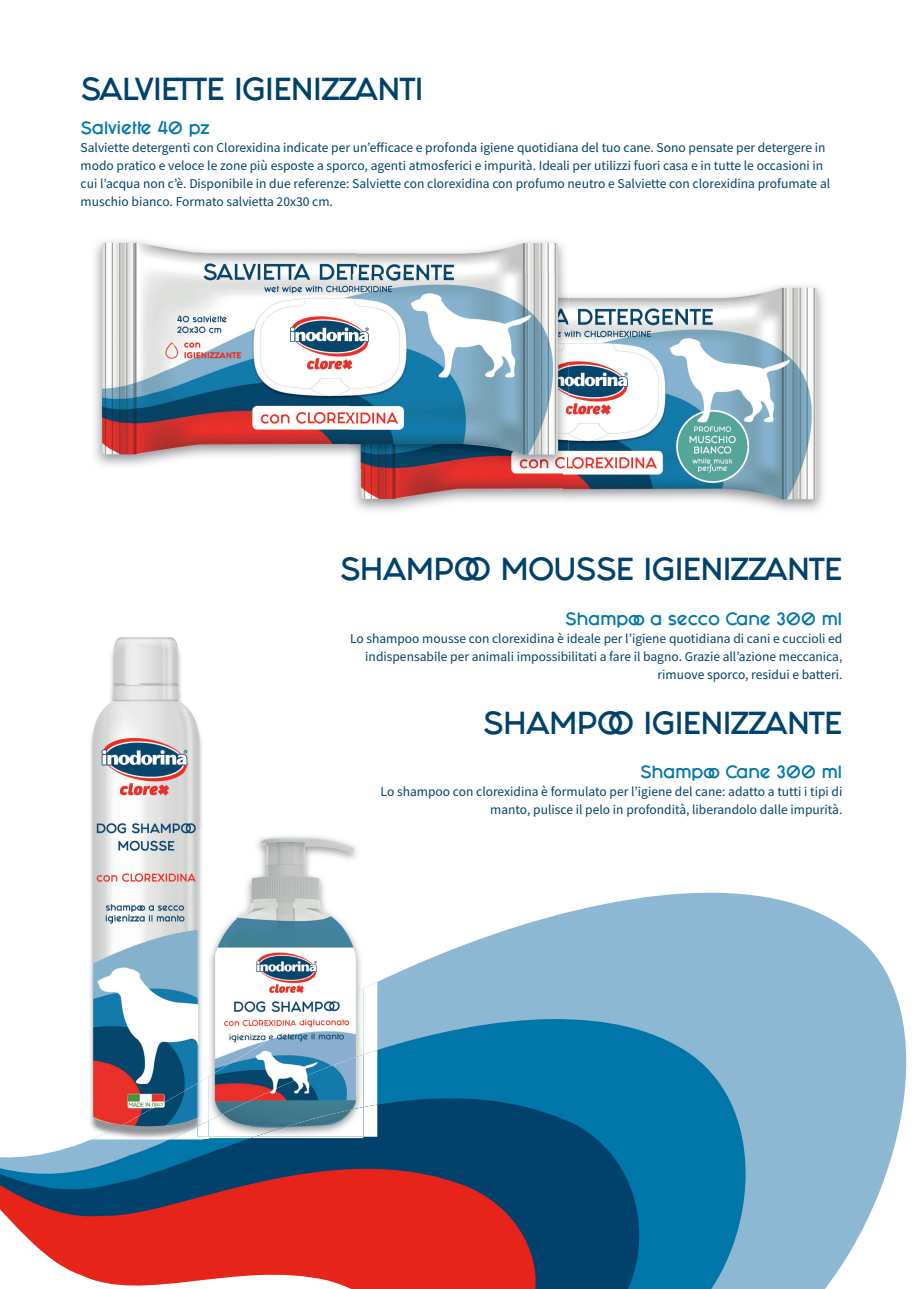
<style>
.page{position:relative;width:919px;height:1289px;background:#fff}
.page>*{position:absolute;margin:0;border:0;box-sizing:border-box;transform-origin:0 0}
.t1{font:27px "Fashion Fetish";letter-spacing:-.025em;color:#00426b}
.t2{font:15px "Fashion Fetish";letter-spacing:-.025em;color:#0076a9}
.t3{font:13.5px/18px "Source Sans Pro";color:#00426b;text-align:right}
</style>
<div class="page">
<svg style="left:377px;top:892px;width:530px;height:396px;fill:#8db8d4"></svg>
<svg style="left:377px;top:1044px;width:277px;height:244px;background:#006291"></svg>
<svg style="left:0;top:1089px;width:546px;height:199px;background:#90505c"></svg>
<img style="left:562px;top:285px;width:262px;height:226px">
<img style="left:353px;top:469px;width:209px;height:42px">
<img style="left:353px;top:285px;width:215px;height:184px">
<img style="left:95px;top:240px;width:261px;height:226px">
<img style="left:356px;top:240px;width:209px;height:35px">
<img style="left:350px;top:281px;width:2px;height:185px">
<img style="left:352px;top:275px;width:214px;height:191px">
<img style="left:208px;top:1136px;width:43px;height:2px">
<img style="left:251px;top:1136px;width:112px;height:2px">
<img style="left:363px;top:1054px;width:14px;height:50px">
<img style="left:363px;top:982px;width:14px;height:72px">
<img style="left:363px;top:1104px;width:14px;height:32px">
<img style="left:210px;top:836px;width:151px;height:152px">
<img style="left:209px;top:1120px;width:46px;height:16px">
<img style="left:209px;top:988px;width:154px;height:132px">
<img style="left:255px;top:1107px;width:108px;height:29px">
<img style="left:173px;top:1137px;width:30px;height:2px">
<img style="left:91px;top:1137px;width:82px;height:2px">
<img style="left:80px;top:637px;width:96px;height:500px">
<img style="left:203px;top:1077px;width:5px;height:43px">
<img style="left:208px;top:1076px;width:1px;height:44px">
<img style="left:88px;top:641px;width:114px;height:496px">
<img style="left:95px;top:1083px;width:103px;height:54px">
<img style="left:198px;top:829px;width:4px;height:250px">
<svg style="left:198px;top:1120px;width:11px;height:17px"></svg>
<img style="left:198px;top:1079px;width:5px;height:47px">
<h1 class="t1" style="left:80px;top:66px;width:344px">SALVIETTE IGIENIZZANTI</h1>
<p class="t2" style="left:80px;top:115px;width:130px">Salviette 40 pz</p>
<p class="t3" style="left:80px;top:138px;width:751px;text-align:left">Salviette detergenti con Clorexidina indicate per un’efficace e profonda igiene quotidiana del tuo cane. Sono pensate per detergere in modo pratico e veloce le zone più esposte a sporco, agenti atmosferici e impurità. Ideali per utilizzi fuori casa e in tutte le occasioni in cui l’acqua non c’è. Disponibile in due referenze: Salviette con clorexidina con profumo neutro e Salviette con clorexidina profumate al muschio bianco. Formato salvietta 20x30 cm.</p>
<h1 class="t1" style="left:340px;top:547px;width:504px">SHAMPOO MOUSSE IGIENIZZANTE</h1>
<p class="t2" style="left:565px;top:606px;width:279px">Shampoo a secco Cane 300 ml</p>
<p class="t3" style="left:350px;top:629px;width:494px">Lo shampoo mousse con clorexidina è ideale per l’igiene quotidiana di cani e cuccioli ed indispensabile per animali impossibilitati a fare il bagno. Grazie all’azione meccanica, rimuove sporco, residui e batteri.</p>
<h1 class="t1" style="left:483px;top:700px;width:361px">SHAMPOO IGIENIZZANTE</h1>
<p class="t2" style="left:640px;top:760px;width:204px">Shampoo Cane 300 ml</p>
<p class="t3" style="left:380px;top:783px;width:463px">Lo shampoo con clorexidina è formulato per l’igiene del cane: adatto a tutti i tipi di manto, pulisce il pelo in profondità, liberandolo dalle impurità.</p>
</div>
